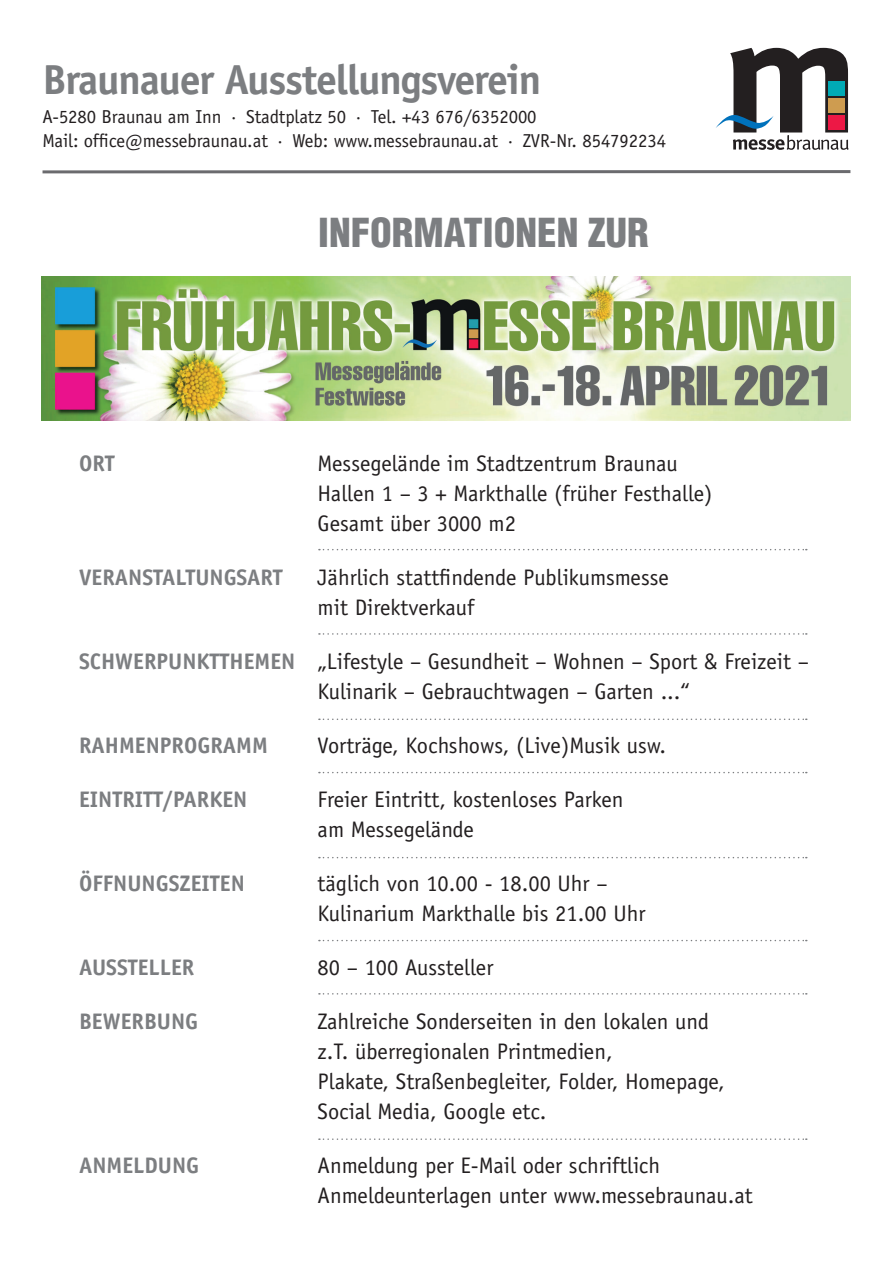
<style>
.page{position:relative;width:893px;height:1263px;background:#fff}
.page>*{position:absolute;margin:0;border:0;box-sizing:border-box;transform-origin:0 0}
.t1{font:700 42px "Officina Sans";letter-spacing:-.03em;color:#7c7e81}
.t2{font:900 condensed 39px "Helvetica LT Std";color:#7c7e81}
.t3{font:22.5px/30px "Officina Sans";color:#231f20}
.t4{font:700 22.5px "Officina Sans";color:#7c7e81}
.t5{font:18.75px/24px "Officina Sans";letter-spacing:-.005em;color:#231f20}
.s1{font-weight:700;color:#7c7e81}
</style>
<div class="page">
<img style="left:42px;top:276px;width:808px;height:144px">
<svg style="left:716px;top:48px;width:133px;height:102px"></svg>
<hr style="left:43px;top:170px;width:807px;height:3px;background:#6b6b6e">
<svg style="left:319px;top:549px;width:488px;height:1px"></svg>
<svg style="left:319px;top:633px;width:488px;height:2px"></svg>
<svg style="left:319px;top:718px;width:488px;height:2px"></svg>
<svg style="left:319px;top:772px;width:488px;height:1px"></svg>
<svg style="left:319px;top:857px;width:488px;height:1px"></svg>
<svg style="left:319px;top:940px;width:488px;height:1px"></svg>
<svg style="left:319px;top:993px;width:488px;height:1px"></svg>
<svg style="left:319px;top:1138px;width:488px;height:2px"></svg>
<h1 class="t1" style="left:43px;top:54px;width:500px">Braunauer Ausstellungsverein</h1>
<p class="t5" style="left:43px;top:105px;width:625px">A-5280 Braunau am Inn · Stadtplatz 50 · Tel. +43 676/6352000<br>Mail: office@messebraunau.at · Web: www.messebraunau.at · ZVR-Nr. 854792234</p>
<h2 class="t2" style="left:318px;top:208px;width:332px">INFORMATIONEN ZUR</h2>
<p class="t4" style="left:79px;top:449px;width:37px">ORT</p>
<p class="t3" style="left:318px;top:448px;width:397px">Messegelände im Stadtzentrum Braunau<br>Hallen 1 – 3 + Markthalle (früher Festhalle)<br>Gesamt über 3000 m2</p>
<p class="t4" style="left:79px;top:563px;width:205px">VERANSTALTUNGSART</p>
<p class="t3" style="left:318px;top:562px;width:353px">Jährlich stattfindende Publikumsmesse mit Direktverkauf</p>
<p class="t3" style="left:318px;top:646px;width:493px;text-indent:-239px"><span class="s1">SCHWERPUNKTTHEMEN</span> „Lifestyle – Gesundheit – Wohnen – Sport &amp; Freizeit –<br>Kulinarik – Gebrauchtwagen – Garten ...“</p>
<p class="t4" style="left:79px;top:731px;width:190px">RAHMENPROGRAMM</p>
<p class="t3" style="left:318px;top:730px;width:350px">Vorträge, Kochshows, (Live)Musik usw.</p>
<p class="t4" style="left:79px;top:785px;width:170px">EINTRITT/PARKEN</p>
<p class="t3" style="left:318px;top:784px;width:307px">Freier Eintritt, kostenloses Parken am Messegelände</p>
<p class="t4" style="left:79px;top:869px;width:167px">ÖFFNUNGSZEITEN</p>
<p class="t3" style="left:318px;top:868px;width:329px">täglich von 10.00 - 18.00 Uhr –<br>Kulinarium Markthalle bis 21.00 Uhr</p>
<p class="t4" style="left:79px;top:953px;width:117px">AUSSTELLER</p>
<p class="t3" style="left:318px;top:952px;width:177px">80 – 100 Aussteller</p>
<p class="t4" style="left:79px;top:1007px;width:121px">BEWERBUNG</p>
<p class="t3" style="left:318px;top:1006px;width:409px">Zahlreiche Sonderseiten in den lokalen und z.T. überregionalen Printmedien,<br>Plakate, Straßenbegleiter, Folder, Homepage, Social Media, Google etc.</p>
<p class="t4" style="left:79px;top:1151px;width:122px">ANMELDUNG</p>
<p class="t3" style="left:318px;top:1150px;width:437px">Anmeldung per E-Mail oder schriftlich<br>Anmeldeunterlagen unter www.messebraunau.at</p>
</div>
